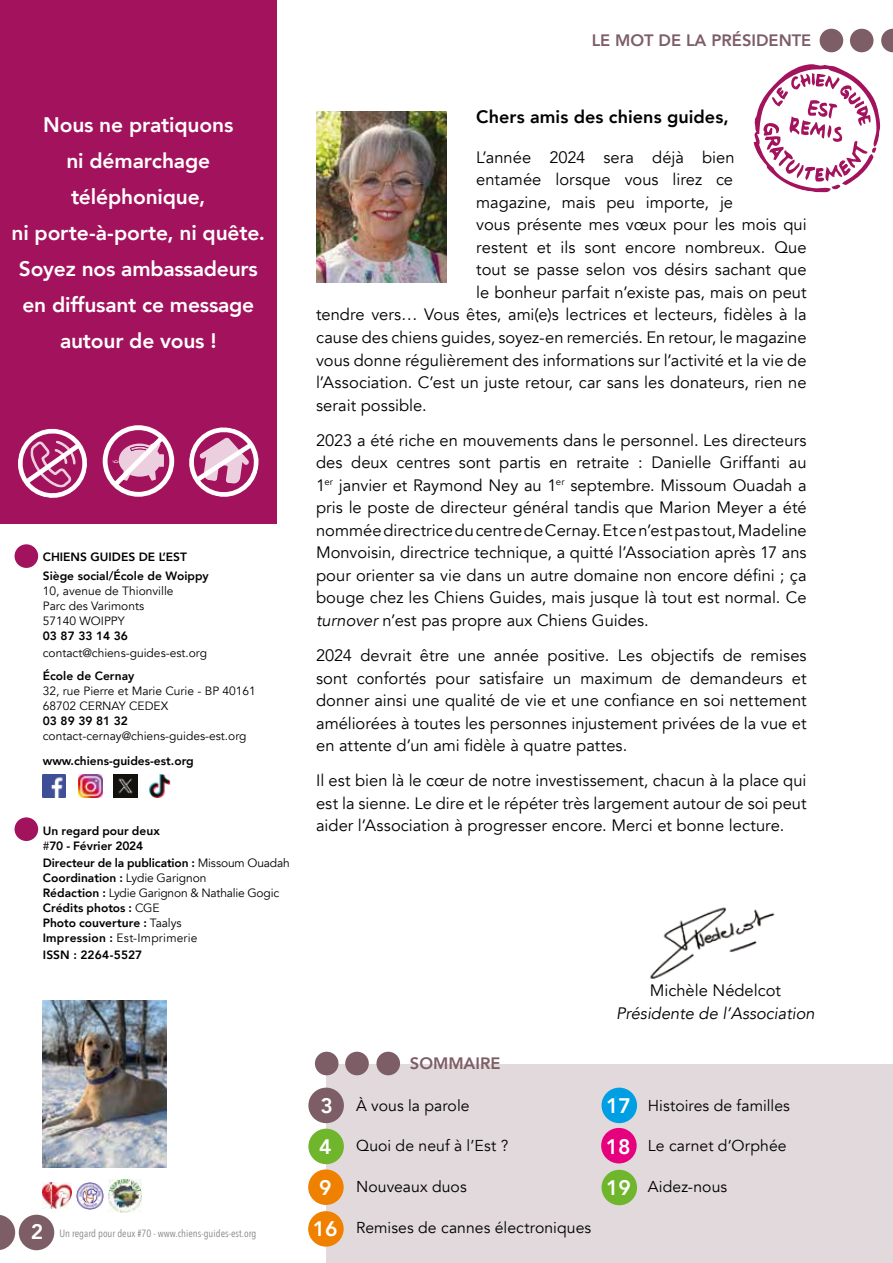
<style>
.page{position:relative;width:893px;height:1263px;background:#fff}
.page>*{position:absolute;margin:0;border:0;box-sizing:border-box;transform-origin:0 0}
.t1{font:800 21px/36px "Avenir";letter-spacing:-.01em;color:#fff;text-align:center}
.t2{font:800 18px "Avenir";letter-spacing:.005em;color:#000}
.t3{font:16.5px/22.5px "Avenir";color:#000;text-align:justify}
.t4{font:800 16.5px "Avenir";color:#7d5d66}
.t5{font:italic 16.5px "Avenir";color:#000}
.t6{font:15.75px "Avenir";letter-spacing:.005em;color:#000}
.t7{font:800 12px/15px "Avenir";color:#000}
.t8{font:12px/15px "Avenir";color:#000}
.t9{font:10.5px "Avenir Next Condensed";color:#878787}
.s1{font-weight:400}
.s2{font-family:"Avenir";font-weight:800;font-size:21px;color:#fff}
.s3{font-style:italic}
</style>
<div class="page">
<svg style="left:881px;top:29px;width:12px;height:23px"></svg>
<div style="left:850px;top:29px;width:23px;height:23px;background:#7d5d66;border-radius:50%"></div>
<div style="left:19px;top:1215px;width:35px;height:35px;background:#7d5d66;border-radius:50%"></div>
<div style="left:820px;top:29px;width:23px;height:23px;background:#7d5d66;border-radius:50%"></div>
<div style="left:0;top:0;width:277px;height:523px;background:#a3125c"></div>
<svg style="left:189px;top:427px;width:70px;height:70px"></svg>
<svg style="left:18px;top:428px;width:69px;height:70px"></svg>
<svg style="left:103px;top:425px;width:71px;height:72px"></svg>
<div style="left:326px;top:1064px;width:567px;height:199px;background:#e1d9dc"></div>
<div style="left:376px;top:1052px;width:24px;height:23px;background:#7d5d66;border-radius:50%"></div>
<div style="left:345px;top:1052px;width:24px;height:23px;background:#7d5d66;border-radius:50%"></div>
<div style="left:315px;top:1052px;width:23px;height:23px;background:#7d5d66;border-radius:50%"></div>
<div style="left:308px;top:1088px;width:36px;height:35px;background:#7d5d66;border-radius:50%"></div>
<div style="left:308px;top:1129px;width:36px;height:35px;background:#70b62c;border-radius:50%"></div>
<div style="left:308px;top:1169px;width:36px;height:36px;background:#f08100;border-radius:50%"></div>
<div style="left:308px;top:1211px;width:36px;height:35px;background:#f08100;border-radius:50%"></div>
<div style="left:601px;top:1088px;width:36px;height:35px;background:#009fe3;border-radius:50%"></div>
<div style="left:601px;top:1170px;width:36px;height:35px;background:#70b62c;border-radius:50%"></div>
<div style="left:601px;top:1128px;width:36px;height:35px;background:#e6007d;border-radius:50%"></div>
<svg style="left:0;top:1215px;width:15px;height:35px"></svg>
<svg style="left:753px;top:64px;width:127px;height:129px"></svg>
<img style="left:650px;top:907px;width:125px;height:72px">
<div style="left:15px;top:817px;width:23px;height:24px;background:#a3125c;border-radius:50%"></div>
<div style="left:15px;top:544px;width:23px;height:24px;background:#a3125c;border-radius:50%"></div>
<img style="left:109px;top:1179px;width:33px;height:33px">
<img style="left:43px;top:1183px;width:29px;height:25px">
<img style="left:77px;top:1182px;width:27px;height:27px">
<img style="left:43px;top:774px;width:23px;height:23px">
<img style="left:79px;top:774px;width:23px;height:23px">
<img style="left:149px;top:774px;width:21px;height:23px">
<img style="left:114px;top:774px;width:23px;height:23px">
<img style="left:43px;top:1000px;width:123px;height:167px">
<img style="left:316px;top:111px;width:130px;height:171px">
<p class="t4" style="left:592px;top:27px;width:221px">LE MOT DE LA PRÉSIDENTE</p>
<p class="t1" style="left:12px;top:107px;width:255px">Nous ne pratiquons<br>ni démarchage téléphonique,<br>ni porte-à-porte, ni quête.<br>Soyez nos ambassadeurs en diffusant ce message autour de vous !</p>
<p class="t7" style="left:43px;top:547px;width:168px;line-height:19.2px">CHIENS GUIDES DE L’EST<br>Siège social/École de Woippy</p>
<p class="t8" style="left:43px;top:584px;width:132px">10, avenue de Thionville<br>Parc des Varimonts<br>57140 WOIPPY</p>
<p class="t7" style="left:43px;top:628px;width:87px">03 87 33 14 36</p>
<p class="t8" style="left:43px;top:645px;width:166px">contact@chiens-guides-est.org</p>
<p class="t7" style="left:43px;top:668px;width:93px">École de Cernay</p>
<p class="t8" style="left:43px;top:684px;width:215px">32, rue Pierre et Marie Curie - BP 40161<br>68702 CERNAY CEDEX</p>
<p class="t7" style="left:43px;top:713px;width:87px">03 89 39 81 32</p>
<p class="t8" style="left:43px;top:729px;width:205px">contact-cernay@chiens-guides-est.org</p>
<p class="t7" style="left:43px;top:753px;width:152px">www.chiens-guides-est.org</p>
<p class="t7" style="left:43px;top:823px;width:118px">Un regard pour deux <span class="s1">#</span>70 - Février 2024</p>
<p class="t7" style="left:43px;top:855px;width:248px">Directeur de la publication : <span class="s1">Missoum Ouadah<br></span>Coordination : <span class="s1">Lydie Garignon<br></span>Rédaction : <span class="s1">Lydie Garignon &amp; Nathalie Gogic<br></span>Crédits photos : <span class="s1">CGE<br></span>Photo couverture : <span class="s1">Taalys<br></span>Impression : <span class="s1">Est-Imprimerie</span></p>
<p class="t7" style="left:43px;top:947px;width:101px">ISSN : 2264-5527</p>
<p class="t9" style="left:31px;top:1224px;width:227px"><span class="s2">2</span> Un regard pour deux #70 - www.chiens-guides-est.org</p>
<p class="t2" style="left:476px;top:103px;width:254px">Chers amis des chiens guides,</p>
<p class="t3" style="left:476px;top:146px;width:260px">L’année 2024 sera déjà bien</p>
<p class="t3" style="left:476px;top:169px;width:258px">entamée lorsque vous lirez ce</p>
<p class="t3" style="left:476px;top:191px;width:258px">magazine, mais peu importe, je</p>
<p class="t3" style="left:476px;top:214px;width:332px">vous présente mes vœux pour les mois qui</p>
<p class="t3" style="left:476px;top:236px;width:332px">restent et ils sont encore nombreux. Que</p>
<p class="t3" style="left:476px;top:259px;width:332px">tout se passe selon vos désirs sachant que</p>
<p class="t3" style="left:476px;top:281px;width:332px">le bonheur parfait n’existe pas, mais on peut</p>
<p class="t3" style="left:316px;top:304px;width:492px">tendre vers… Vous êtes, ami(e)s lectrices et lecteurs, fidèles à la</p>
<p class="t3" style="left:316px;top:326px;width:492px">cause des chiens guides, soyez-en remerciés. En retour, le magazine</p>
<p class="t3" style="left:316px;top:349px;width:492px">vous donne régulièrement des informations sur l’activité et la vie de</p>
<p class="t3" style="left:316px;top:371px;width:492px">l’Association. C’est un juste retour, car sans les donateurs, rien ne</p>
<p class="t3" style="left:316px;top:394px;width:112px">serait possible.</p>
<p class="t3" style="left:316px;top:429px;width:492px">2023 a été riche en mouvements dans le personnel. Les directeurs des deux centres sont partis en retraite : Danielle Griffanti au 1<sup>er</sup> janvier et Raymond Ney au 1<sup>er</sup> septembre. Missoum Ouadah a pris le poste de directeur général tandis que Marion Meyer a été nommée directrice du centre de Cernay. Et ce n’est pas tout, Madeline Monvoisin, directrice technique, a quitté l’Association après 17 ans pour orienter sa vie dans un autre domaine non encore défini ; ça bouge chez les Chiens Guides, mais jusque là tout est normal. Ce <span class="s3">turnover</span> n’est pas propre aux Chiens Guides.</p>
<p class="t3" style="left:316px;top:644px;width:492px">2024 devrait être une année positive. Les objectifs de remises sont confortés pour satisfaire un maximum de demandeurs et donner ainsi une qualité de vie et une confiance en soi nettement améliorées à toutes les personnes injustement privées de la vue et en attente d’un ami fidèle à quatre pattes.</p>
<p class="t3" style="left:316px;top:770px;width:492px">Il est bien là le cœur de notre investissement, chacun à la place qui est la sienne. Le dire et le répéter très largement autour de soi peut aider l’Association à progresser encore. Merci et bonne lecture.</p>
<p class="t3" style="left:650px;top:980px;width:133px">Michèle Nédelcot</p>
<p class="t5" style="left:616px;top:1003px;width:200px">Présidente de l’Association</p>
<p class="t4" style="left:410px;top:1051px;width:92px">SOMMAIRE</p>
<p class="t6" style="left:356px;top:1096px;width:115px">À vous la parole</p>
<p class="t6" style="left:356px;top:1136px;width:154px">Quoi de neuf à l’Est ?</p>
<p class="t6" style="left:356px;top:1177px;width:112px">Nouveaux duos</p>
<p class="t6" style="left:356px;top:1218px;width:237px">Remises de cannes électroniques</p>
<p class="t1" style="left:313px;top:1085px;width:26px;line-height:41.1px">3<br>4<br>9<br>16</p>
<p class="t1" style="left:606px;top:1087px;width:26px">17</p>
<p class="t1" style="left:606px;top:1128px;width:26px">18</p>
<p class="t1" style="left:606px;top:1170px;width:26px">19</p>
<p class="t6" style="left:648px;top:1096px;width:143px">Histoires de familles</p>
<p class="t6" style="left:648px;top:1136px;width:140px">Le carnet d’Orphée</p>
<p class="t6" style="left:648px;top:1177px;width:81px">Aidez-nous</p>
</div>
